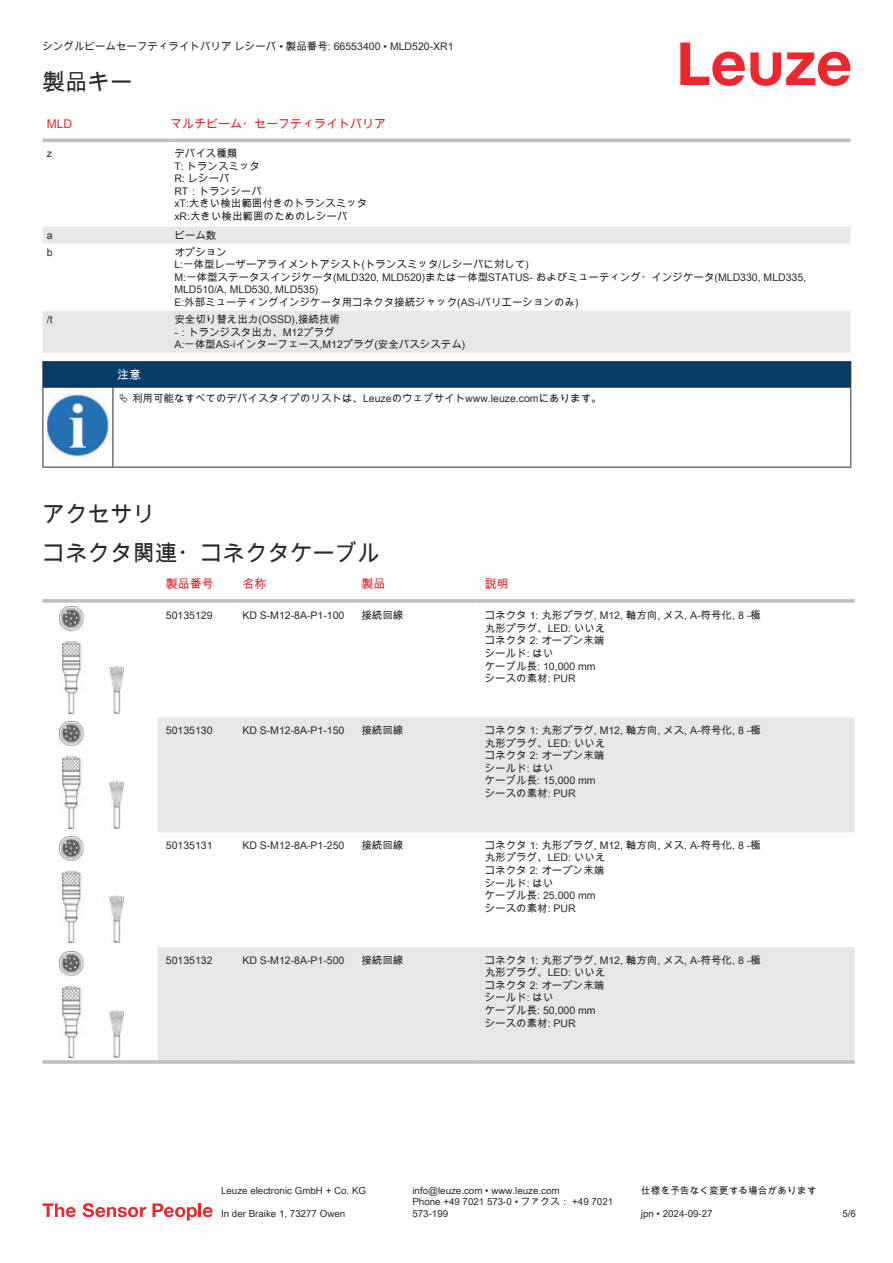
<style>
.page{position:relative;width:893px;height:1263px;background:#fff}
.page>*{position:absolute;margin:0;border:0;box-sizing:border-box;transform-origin:0 0}
.t1{font:22.5px/38.7px "Arial Unicode MS";color:#2b292a}
.t2{font:12px "Arial Unicode MS";color:#db2a30}
.t3{font:12px "Arial Unicode MS";color:#fff}
.t4{font:10.5px/12.6px "Arial Unicode MS";color:#2b292a}
.t5{font:9.75px/11.7px "Arial Unicode MS";color:#2b292a}
</style>
<div class="page">
<svg style="left:680px;top:43px;width:170px;height:43px"></svg>
<svg style="left:43px;top:138px;width:807px;height:1px"></svg>
<svg style="left:43px;top:226px;width:807px;height:127px"></svg>
<hr style="left:43px;top:139px;width:127px;height:3px;background:#bdbfc1">
<hr style="left:170px;top:139px;width:680px;height:3px;background:#bdbfc1">
<svg style="left:157px;top:717px;width:698px;height:343px;fill:#e6e7e9"></svg>
<svg style="left:43px;top:599px;width:114px;height:4px"></svg>
<hr style="left:157px;top:599px;width:77px;height:4px;background:#c5c6c8">
<svg style="left:234px;top:599px;width:119px;height:4px"></svg>
<svg style="left:353px;top:599px;width:123px;height:4px"></svg>
<hr style="left:476px;top:599px;width:379px;height:4px;background:#c5c6c8">
<hr style="left:43px;top:1060px;width:114px;height:4px;background:#bdbfc1">
<hr style="left:157px;top:1060px;width:77px;height:4px;background:#c5c6c8">
<hr style="left:234px;top:1060px;width:119px;height:4px;background:#bdbfc1">
<hr style="left:353px;top:1060px;width:123px;height:4px;background:#bdbfc1">
<hr style="left:476px;top:1060px;width:379px;height:4px;background:#c5c6c8">
<img style="left:59px;top:607px;width:65px;height:106px">
<img style="left:59px;top:722px;width:65px;height:106px">
<img style="left:59px;top:836px;width:65px;height:107px">
<img style="left:59px;top:951px;width:65px;height:107px">
<svg style="left:43px;top:1203px;width:33px;height:14px"></svg>
<svg style="left:83px;top:1203px;width:63px;height:14px"></svg>
<svg style="left:153px;top:1203px;width:44px;height:17px"></svg>
<hr style="left:198px;top:1203px;width:3px;height:14px;background:#ed272d">
<svg style="left:203px;top:1207px;width:10px;height:10px"></svg>
<svg style="left:44px;top:388px;width:806px;height:79px"></svg>
<hr style="left:43px;top:361px;width:70px;height:1px;background:#2b292a">
<hr style="left:43px;top:387px;width:70px;height:1px;background:#2b292a">
<hr style="left:113px;top:361px;width:738px;height:1px;background:#2b292a">
<svg style="left:43px;top:362px;width:808px;height:25px;background:#063c67"></svg>
<hr style="left:113px;top:387px;width:738px;height:1px;background:#2b292a">
<hr style="left:43px;top:388px;width:1px;height:75px;background:#2b292a">
<hr style="left:113px;top:388px;width:1px;height:75px;background:#2b292a">
<hr style="left:850px;top:388px;width:1px;height:75px;background:#2b292a">
<hr style="left:43px;top:467px;width:70px;height:1px;background:#2b292a">
<hr style="left:113px;top:467px;width:738px;height:1px;background:#2b292a">
<img style="left:47px;top:394px;width:61px;height:62px">
<div style="left:115px;top:388px;width:734px;height:20px;background:#fff"></div>
<p class="t4" style="left:43px;top:40px;width:413px">シングルビームセーフティライトバリア レシーバ • 製品番号: 66553400 • MLD520-XR1</p>
<h1 class="t1" style="left:43px;top:62px;width:91px">製品キー</h1>
<p class="t2" style="left:47px;top:119px;width:27px">MLD</p>
<p class="t2" style="left:170px;top:115px;width:217px">マルチビーム・セーフティライトバリア</p>
<p class="t4" style="left:47px;top:148px;width:7px">z</p>
<p class="t4" style="left:174px;top:147px;width:195px">デバイス種類<br>T: トランスミッタ<br>R: レシーバ<br>RT：トランシーバ<br>xT:大きい検出範囲付きのトランスミッタxR:大きい検出範囲のためのレシーバ</p>
<p class="t4" style="left:47px;top:228px;width:7px">a</p>
<p class="t4" style="left:174px;top:228px;width:43px">ビーム数</p>
<p class="t4" style="left:47px;top:245px;width:7px">b</p>
<p class="t4" style="left:174px;top:245px;width:633px">オプション<br>L:一体型レーザーアライメントアシスト(トランスミッタ/レシーバに対して)<br>M:一体型ステータスインジケータ(MLD320, MLD520)または一体型STATUS- およびミューティング・インジケータ(MLD330, MLD335, MLD510/A, MLD530, MLD535)<br>E:外部ミューティングインジケータ用コネクタ接続ジャック(AS-iバリエーションのみ)</p>
<p class="t4" style="left:47px;top:313px;width:7px">/t</p>
<p class="t4" style="left:174px;top:313px;width:293px">安全切り替え出力(OSSD),接続技術<br>-：トランジスタ出力、M12プラグ<br>A:一体型AS-iインターフェース,M12プラグ(安全バスシステム)</p>
<p class="t3" style="left:117px;top:366px;width:25px">注意</p>
<p class="t4" style="left:132px;top:392px;width:471px">利用可能なすべてのデバイスタイプのリストは、Leuzeのウェブサイトwww.leuze.comにあります。</p>
<h1 class="t1" style="left:43px;top:494px;width:339px">アクセサリ<br>コネクタ関連・コネクタケーブル</h1>
<p class="t2" style="left:166px;top:575px;width:49px">製品番号</p>
<p class="t2" style="left:242px;top:575px;width:25px">名称</p>
<p class="t2" style="left:361px;top:575px;width:25px">製品</p>
<p class="t2" style="left:485px;top:575px;width:25px">説明</p>
<p class="t4" style="left:166px;top:609px;width:48px">50135129</p>
<p class="t4" style="left:242px;top:609px;width:104px">KD S-M12-8A-P1- 100</p>
<p class="t4" style="left:361px;top:609px;width:43px">接続回線</p>
<p class="t4" style="left:485px;top:609px;width:277px">コネクタ 1: 丸形プラグ, M12, 軸方向, メス, A-符号化, 8 -極丸形プラグ、LED: いいえ<br>コネクタ 2: オープン末端<br>シールド: はい<br>ケーブル長: 10,000 mm<br>シースの素材: PUR</p>
<p class="t4" style="left:166px;top:724px;width:48px">50135130</p>
<p class="t4" style="left:242px;top:724px;width:104px">KD S-M12-8A-P1- 150</p>
<p class="t4" style="left:361px;top:724px;width:43px">接続回線</p>
<p class="t4" style="left:485px;top:724px;width:277px">コネクタ 1: 丸形プラグ, M12, 軸方向, メス, A-符号化, 8 -極丸形プラグ、LED: いいえ<br>コネクタ 2: オープン末端<br>シールド: はい<br>ケーブル長: 15,000 mm<br>シースの素材: PUR</p>
<p class="t4" style="left:166px;top:838px;width:48px">50135131</p>
<p class="t4" style="left:242px;top:838px;width:104px">KD S-M12-8A-P1- 250</p>
<p class="t4" style="left:361px;top:838px;width:43px">接続回線</p>
<p class="t4" style="left:485px;top:838px;width:277px">コネクタ 1: 丸形プラグ, M12, 軸方向, メス, A-符号化, 8 -極丸形プラグ、LED: いいえ<br>コネクタ 2: オープン末端<br>シールド: はい<br>ケーブル長: 25,000 mm<br>シースの素材: PUR</p>
<p class="t4" style="left:166px;top:953px;width:48px">50135132</p>
<p class="t4" style="left:242px;top:953px;width:104px">KD S-M12-8A-P1- 500</p>
<p class="t4" style="left:361px;top:953px;width:43px">接続回線</p>
<p class="t4" style="left:485px;top:953px;width:277px">コネクタ 1: 丸形プラグ, M12, 軸方向, メス, A-符号化, 8 -極丸形プラグ、LED: いいえ<br>コネクタ 2: オープン末端<br>シールド: はい<br>ケーブル長: 50,000 mm<br>シースの素材: PUR</p>
<p class="t5" style="left:221px;top:1184px;width:146px">Leuze electronic GmbH + Co. KG</p>
<p class="t5" style="left:412px;top:1184px;width:149px">info@leuze.com • www.leuze.com</p>
<p class="t5" style="left:641px;top:1184px;width:177px">仕様を予告なく変更する場合があります</p>
<p class="t5" style="left:221px;top:1207px;width:126px">In der Braike 1, 73277 Owen</p>
<p class="t5" style="left:412px;top:1196px;width:202px">Phone +49 7021 573-0 • ファクス： +49 7021<br>573-199</p>
<p class="t5" style="left:641px;top:1207px;width:73px">jpn • 2024-09-27</p>
<p class="t5" style="left:842px;top:1207px;width:15px">5/6</p>
</div>
